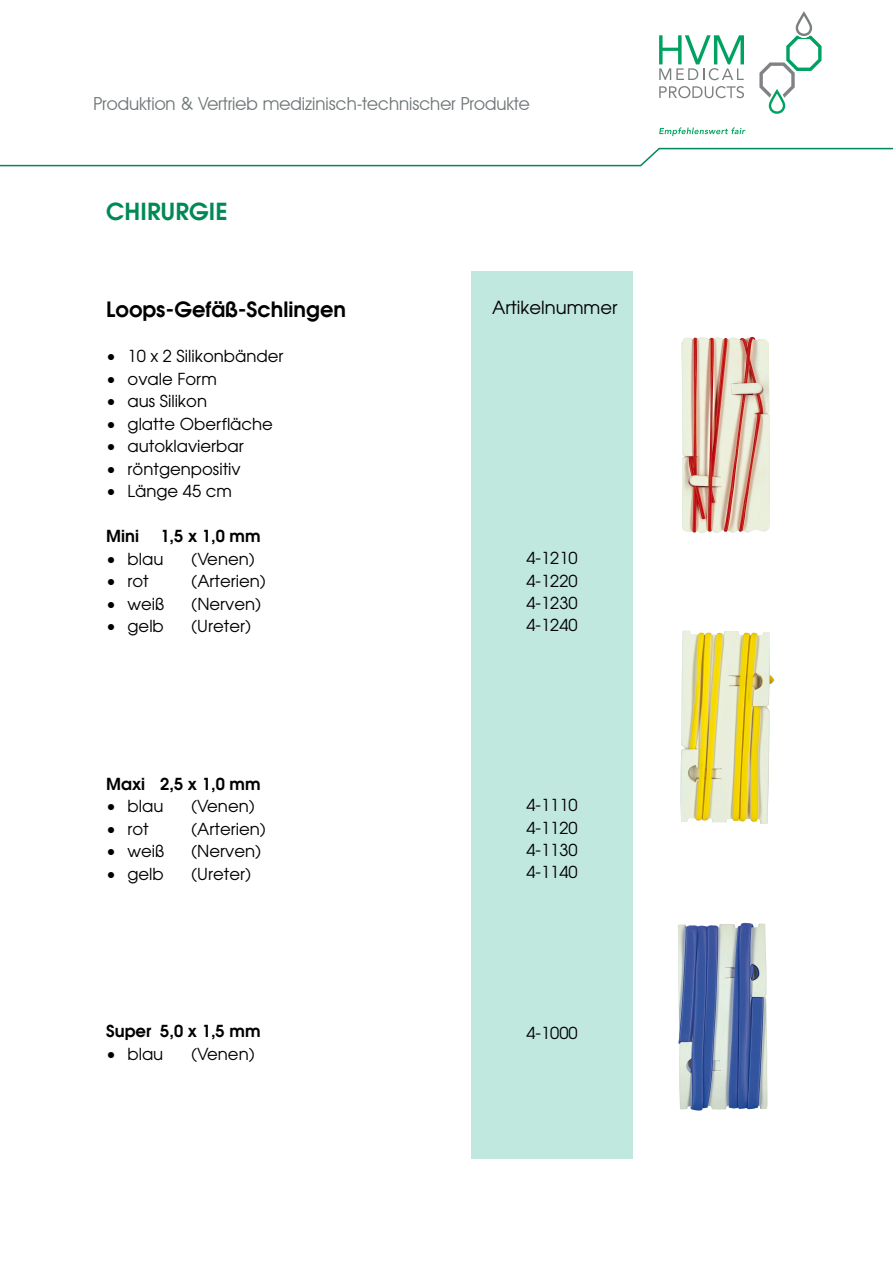
<style>
.page{position:relative;width:893px;height:1263px;background:#fff}
.page>*{position:absolute;margin:0;border:0;box-sizing:border-box;transform-origin:0 0}
.t1{font:600 23.4px "Avant Garde";color:#008956}
.t2{font:600 21px "Avant Garde";color:#000}
.t3{font:18px "Avant Garde IT Cby BT";color:#6f7778}
.t4{font:18px "Avant Garde";color:#000}
.t5{font:16.5px/22.2px "Avant Garde";color:#000}
.t6{font:600 16.5px "Avant Garde";color:#000}
</style>
<div class="page">
<div style="left:471px;top:271px;width:162px;height:887px;background:#c1e8de"></div>
<img style="left:682px;top:337px;width:88px;height:196px">
<img style="left:680px;top:631px;width:94px;height:193px">
<img style="left:678px;top:923px;width:89px;height:187px">
<svg style="left:0;top:147px;width:893px;height:20px"></svg>
<svg style="left:759px;top:11px;width:62px;height:103px"></svg>
<svg style="left:659px;top:35px;width:85px;height:45px"></svg>
<svg style="left:659px;top:86px;width:85px;height:12px"></svg>
<svg style="left:659px;top:127px;width:86px;height:9px"></svg>
<p class="t3" style="left:94px;top:92px;width:438px">Produktion &amp; Vertrieb medizinisch-technischer Produkte</p>
<p class="t1" style="left:106px;top:196px;width:123px">CHIRURGIE</p>
<p class="t2" style="left:106px;top:296px;width:241px">Loops-Gefäß-Schlingen</p>
<p class="t5" style="left:106px;top:345px;width:179px">• 10 x 2 Silikonbänder</p>
<p class="t5" style="left:106px;top:367px;width:112px">• ovale Form</p>
<p class="t5" style="left:106px;top:390px;width:102px">• aus Silikon</p>
<p class="t5" style="left:106px;top:412px;width:168px">• glatte Oberfläche</p>
<p class="t5" style="left:106px;top:435px;width:139px">• autoklavierbar</p>
<p class="t5" style="left:106px;top:457px;width:136px">• röntgenpositiv</p>
<p class="t5" style="left:106px;top:480px;width:127px">• Länge 45 cm</p>
<p class="t6" style="left:106px;top:525px;width:34px">Mini</p>
<p class="t6" style="left:160px;top:525px;width:102px">1,5 x 1,0 mm</p>
<p class="t5" style="left:106px;top:547px;width:59px">• blau</p>
<p class="t5" style="left:191px;top:547px;width:65px">(Venen)</p>
<p class="t5" style="left:106px;top:570px;width:44px">• rot</p>
<p class="t5" style="left:191px;top:570px;width:76px">(Arterien)</p>
<p class="t5" style="left:106px;top:592px;width:60px">• weiß</p>
<p class="t5" style="left:191px;top:592px;width:72px">(Nerven)</p>
<p class="t5" style="left:106px;top:615px;width:59px">• gelb</p>
<p class="t5" style="left:191px;top:615px;width:61px">(Ureter)</p>
<p class="t6" style="left:106px;top:773px;width:156px">Maxi 2,5 x 1,0 mm</p>
<p class="t5" style="left:106px;top:795px;width:59px">• blau</p>
<p class="t5" style="left:191px;top:795px;width:65px">(Venen)</p>
<p class="t5" style="left:106px;top:817px;width:44px">• rot</p>
<p class="t5" style="left:191px;top:817px;width:76px">(Arterien)</p>
<p class="t5" style="left:106px;top:840px;width:60px">• weiß</p>
<p class="t5" style="left:191px;top:840px;width:72px">(Nerven)</p>
<p class="t5" style="left:106px;top:862px;width:59px">• gelb</p>
<p class="t5" style="left:191px;top:862px;width:61px">(Ureter)</p>
<p class="t6" style="left:106px;top:1020px;width:156px">Super 5,0 x 1,5 mm</p>
<p class="t5" style="left:106px;top:1042px;width:59px">• blau</p>
<p class="t5" style="left:191px;top:1042px;width:65px">(Venen)</p>
<p class="t4" style="left:492px;top:296px;width:127px">Artikelnummer</p>
<p class="t5" style="left:526px;top:547px;width:53px">4-1210</p>
<p class="t5" style="left:526px;top:569px;width:53px">4-1220<br>4-1230</p>
<p class="t5" style="left:526px;top:613px;width:53px">4-1240</p>
<p class="t5" style="left:526px;top:794px;width:53px">4-1110</p>
<p class="t5" style="left:526px;top:816px;width:53px">4-1120<br>4-1130</p>
<p class="t5" style="left:526px;top:860px;width:53px">4-1140</p>
<p class="t5" style="left:526px;top:1022px;width:53px">4-1000</p>
</div>
